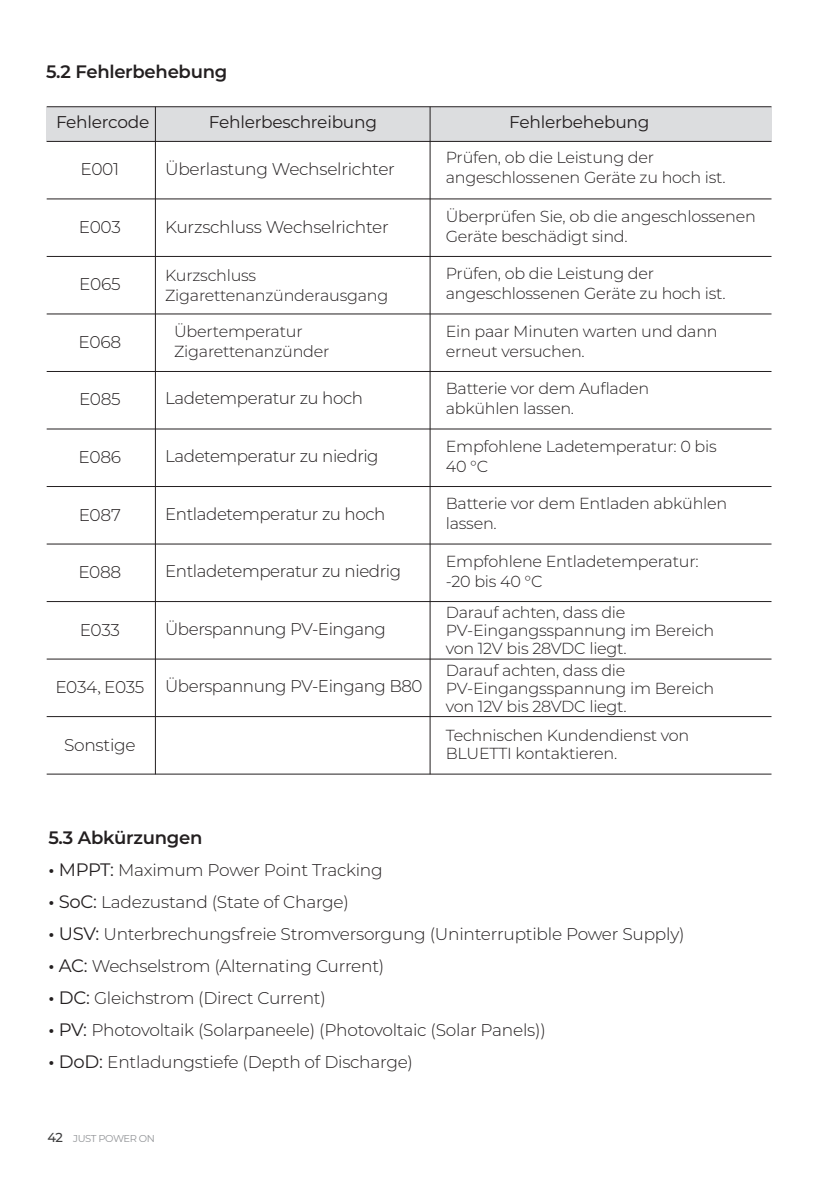
<style>
.page{position:relative;width:823px;height:1191px;background:#fff}
.page>*{position:absolute;margin:0;border:0;box-sizing:border-box;transform-origin:0 0}
.t1{font:600 18px "Montserrat";letter-spacing:-.015em;color:#231f20}
.t2{font:300 17px "Montserrat";letter-spacing:-.015em;color:#231f20}
.t3{font:17px "Montserrat";letter-spacing:-.015em;color:#231f20}
.t4{font:300 16px/20px "Montserrat";letter-spacing:-.015em;color:#231f20}
.t5{font:10px "Montserrat";letter-spacing:-.04em;color:#939598}
.s1{font-family:"Adobe Song Std"}
.s2{font-weight:600;font-size:18px}
.s3{font-weight:400;font-size:18px}
.s4{font-weight:500;font-size:13px;color:#3e3e3f}
</style>
<div class="page">
<div style="left:46px;top:107px;width:725px;height:34px;background:#dcdddf"></div>
<hr style="left:47px;top:658px;width:724px;height:1px;background:#231f20">
<hr style="left:47px;top:716px;width:724px;height:1px;background:#231f20">
<hr style="left:47px;top:601px;width:724px;height:1px;background:#231f20">
<hr style="left:47px;top:773px;width:724px;height:1px;background:#231f20">
<hr style="left:47px;top:543px;width:724px;height:1px;background:#231f20">
<hr style="left:47px;top:486px;width:724px;height:1px;background:#231f20">
<hr style="left:47px;top:429px;width:724px;height:1px;background:#231f20">
<hr style="left:47px;top:371px;width:724px;height:1px;background:#231f20">
<hr style="left:47px;top:314px;width:724px;height:1px;background:#231f20">
<hr style="left:47px;top:256px;width:724px;height:1px;background:#231f20">
<hr style="left:47px;top:199px;width:724px;height:1px;background:#231f20">
<hr style="left:47px;top:141px;width:724px;height:1px;background:#231f20">
<hr style="left:47px;top:106px;width:724px;height:1px;background:#231f20">
<hr style="left:429px;top:107px;width:1px;height:667px;background:#231f20">
<hr style="left:155px;top:107px;width:1px;height:667px;background:#231f20">
<p class="t1" style="left:46px;top:59px;width:183px">5.2 Fehlerbehebung</p>
<p class="t3" style="left:56px;top:110px;width:95px">Fehlercode</p>
<p class="t3" style="left:209px;top:110px;width:170px">Fehlerbeschreibung</p>
<p class="t2" style="left:165px;top:157px;width:231px">Überlastung Wechselrichter</p>
<p class="t2" style="left:80px;top:157px;width:40px">E001</p>
<p class="t2" style="left:79px;top:215px;width:43px">E003</p>
<p class="t2" style="left:79px;top:272px;width:43px">E065</p>
<p class="t2" style="left:79px;top:330px;width:44px">E068</p>
<p class="t2" style="left:79px;top:388px;width:43px">E085</p>
<p class="t2" style="left:79px;top:445px;width:44px">E086</p>
<p class="t2" style="left:79px;top:503px;width:44px">E087</p>
<p class="t2" style="left:78px;top:560px;width:44px">E088</p>
<p class="t2" style="left:80px;top:618px;width:42px">E033</p>
<p class="t2" style="left:55px;top:676px;width:90px">E034<span class="s1">,</span> E035</p>
<p class="t2" style="left:64px;top:733px;width:73px">Sonstige</p>
<p class="t2" style="left:165px;top:215px;width:225px">Kurzschluss Wechselrichter</p>
<p class="t4" style="left:165px;top:265px;width:224px">Kurzschluss<br>Zigarettenanzünderausgang</p>
<p class="t4" style="left:174px;top:321px;width:157px">Übertemperatur<br>Zigarettenanzünder</p>
<p class="t2" style="left:165px;top:387px;width:199px">Ladetemperatur zu hoch</p>
<p class="t2" style="left:165px;top:444px;width:215px">Ladetemperatur zu niedrig</p>
<p class="t2" style="left:165px;top:502px;width:221px">Entladetemperatur zu hoch</p>
<p class="t2" style="left:165px;top:559px;width:237px">Entladetemperatur zu niedrig</p>
<p class="t2" style="left:165px;top:617px;width:222px">Überspannung PV-Eingang</p>
<p class="t2" style="left:165px;top:675px;width:259px">Überspannung PV-Eingang B80</p>
<p class="t3" style="left:509px;top:110px;width:142px">Fehlerbehebung</p>
<p class="t4" style="left:445px;top:147px;width:281px">Prüfen, ob die Leistung der angeschlossenen Geräte zu hoch ist.</p>
<p class="t4" style="left:445px;top:206px;width:311px">Überprüfen Sie, ob die angeschlossenen<br>Geräte beschädigt sind.</p>
<p class="t4" style="left:445px;top:263px;width:281px">Prüfen, ob die Leistung der angeschlossenen Geräte zu hoch ist.</p>
<p class="t4" style="left:445px;top:321px;width:273px">Ein paar Minuten warten und dann erneut versuchen.</p>
<p class="t4" style="left:445px;top:378px;width:205px">Batterie vor dem Aufladen abkühlen lassen.</p>
<p class="t4" style="left:445px;top:436px;width:272px">Empfohlene Ladetemperatur: 0 bis<br>40 °C</p>
<p class="t4" style="left:445px;top:493px;width:283px">Batterie vor dem Entladen abkühlen lassen.</p>
<p class="t4" style="left:445px;top:551px;width:254px">Empfohlene Entladetemperatur: -20 bis 40 °C</p>
<p class="t4" style="left:445px;top:603px;width:270px;line-height:18px">Darauf achten, dass die<br>PV-Eingangsspannung im Bereich von 12V bis 28VDC liegt.</p>
<p class="t4" style="left:445px;top:661px;width:270px;line-height:18px">Darauf achten, dass die<br>PV-Eingangsspannung im Bereich von 12V bis 28VDC liegt.</p>
<p class="t4" style="left:445px;top:726px;width:245px;line-height:18px">Technischen Kundendienst von<br>BLUETTI kontaktieren.</p>
<p class="t1" style="left:48px;top:825px;width:155px">5.3 Abkürzungen</p>
<p class="t2" style="left:48px;top:858px;width:335px"><span class="s2">•</span> <span class="s3">MPPT:</span> Maximum Power Point Tracking</p>
<p class="t2" style="left:48px;top:890px;width:302px"><span class="s2">•</span> <span class="s3">SoC:</span> Ladezustand (State of Charge)</p>
<p class="t2" style="left:48px;top:922px;width:637px"><span class="s2">•</span> <span class="s3">USV:</span> Unterbrechungsfreie Stromversorgung (Uninterruptible Power Supply)</p>
<p class="t2" style="left:48px;top:954px;width:337px"><span class="s2">•</span> <span class="s3">AC:</span> Wechselstrom (Alternating Current)</p>
<p class="t2" style="left:48px;top:986px;width:279px"><span class="s2">•</span> <span class="s3">DC:</span> Gleichstrom (Direct Current)</p>
<p class="t2" style="left:48px;top:1018px;width:498px"><span class="s2">•</span> <span class="s3">PV:</span> Photovoltaik (Solarpaneele) (Photovoltaic (Solar Panels))</p>
<p class="t2" style="left:48px;top:1050px;width:366px"><span class="s2">•</span> <span class="s3">DoD:</span> Entladungstiefe (Depth of Discharge)</p>
<p class="t5" style="left:47px;top:1131px;width:109px"><span class="s4">42</span> JUST POWER ON</p>
</div>
